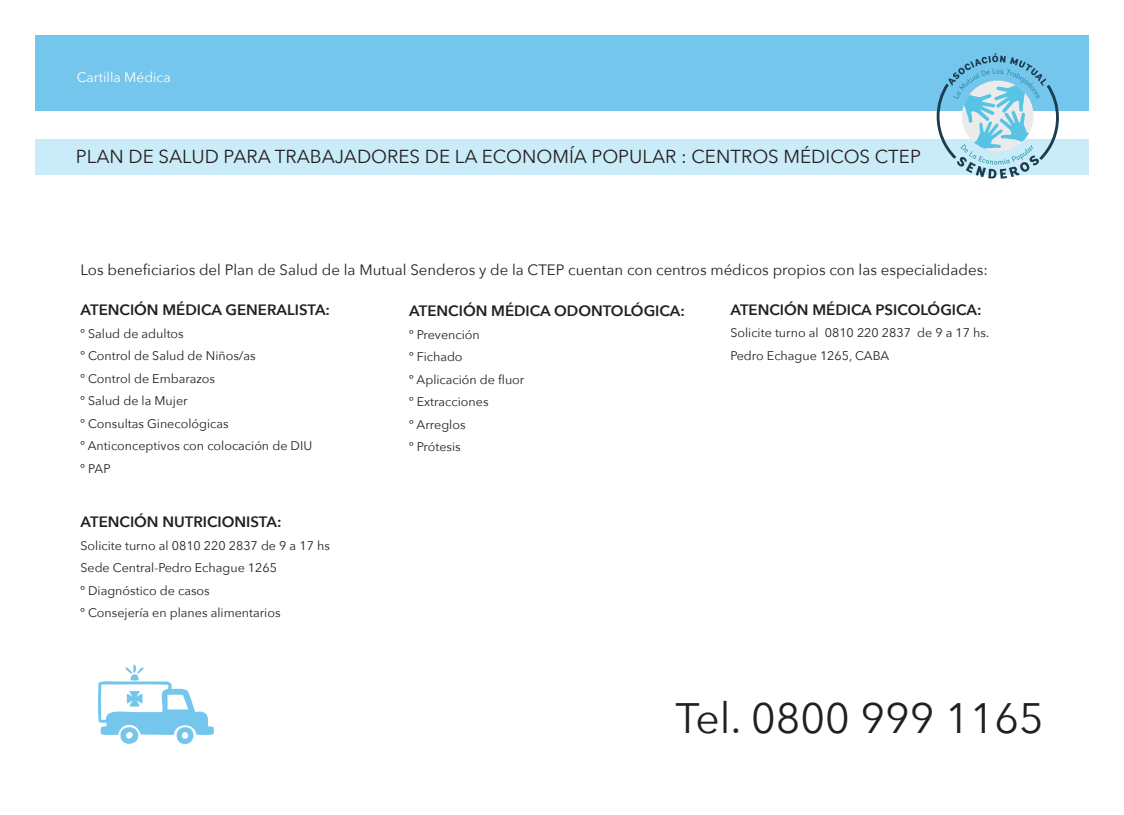
<style>
.page{position:relative;width:1124px;height:815px;background:#fff}
.page>*{position:absolute;margin:0;border:0;box-sizing:border-box;transform-origin:0 0}
.t1{font:42.5px "Avenir Next";color:#231f20}
.t2{font:18.75px "Avenir Next";color:#231f20}
.t3{font:15px "Avenir Next";color:#231f20}
.t4{font:600 15px "Avenir Next";color:#231f20}
.t5{font:13.75px "Avenir Next";color:#fff}
.t6{font:12.5px/22.5px "Avenir Next";color:#231f20}
</style>
<div class="page">
<div style="left:35px;top:139px;width:1053px;height:36px;background:#caebf8"></div>
<div style="left:35px;top:35px;width:1053px;height:76px;background:#74c6ec"></div>
<svg style="left:936px;top:53px;width:122px;height:126px"></svg>
<p class="t5" style="left:77px;top:65px;width:95px">Cartilla Médica</p>
<h2 class="t2" style="left:76px;top:141px;width:846px">PLAN DE SALUD PARA TRABAJADORES DE LA ECONOMÍA POPULAR : CENTROS MÉDICOS CTEP</h2>
<p class="t3" style="left:80px;top:257px;width:908px">Los beneficiarios del Plan de Salud de la Mutual Senderos y de la CTEP cuentan con centros médicos propios con las especialidades:</p>
<p class="t4" style="left:80px;top:297px;width:251px">ATENCIÓN MÉDICA GENERALISTA:</p>
<p class="t6" style="left:80px;top:321px;width:233px">º Salud de adultos<br>º Control de Salud de Niños/as<br>º Control de Embarazos<br>º Salud de la Mujer<br>º Consultas Ginecológicas<br>º Anticonceptivos con colocación de DIU º PAP</p>
<p class="t4" style="left:730px;top:297px;width:252px">ATENCIÓN MÉDICA PSICOLÓGICA:</p>
<p class="t6" style="left:730px;top:321px;width:260px">Solicite turno al 0810 220 2837 de 9 a 17 hs.<br>Pedro Echague 1265, CABA</p>
<p class="t4" style="left:409px;top:298px;width:277px">ATENCIÓN MÉDICA ODONTOLÓGICA:</p>
<p class="t6" style="left:409px;top:323px;width:117px">º Prevención<br>º Fichado<br>º Aplicación de fluor º Extracciones<br>º Arreglos<br>º Prótesis</p>
<p class="t4" style="left:80px;top:509px;width:202px">ATENCIÓN NUTRICIONISTA:</p>
<p class="t6" style="left:80px;top:533px;width:251px">Solicite turno al 0810 220 2837 de 9 a 17 hs Sede Central-Pedro Echague 1265<br>º Diagnóstico de casos<br>º Consejería en planes alimentarios</p>
<h1 class="t1" style="left:675px;top:683px;width:369px">Tel. 0800 999 1165</h1>
</div>
